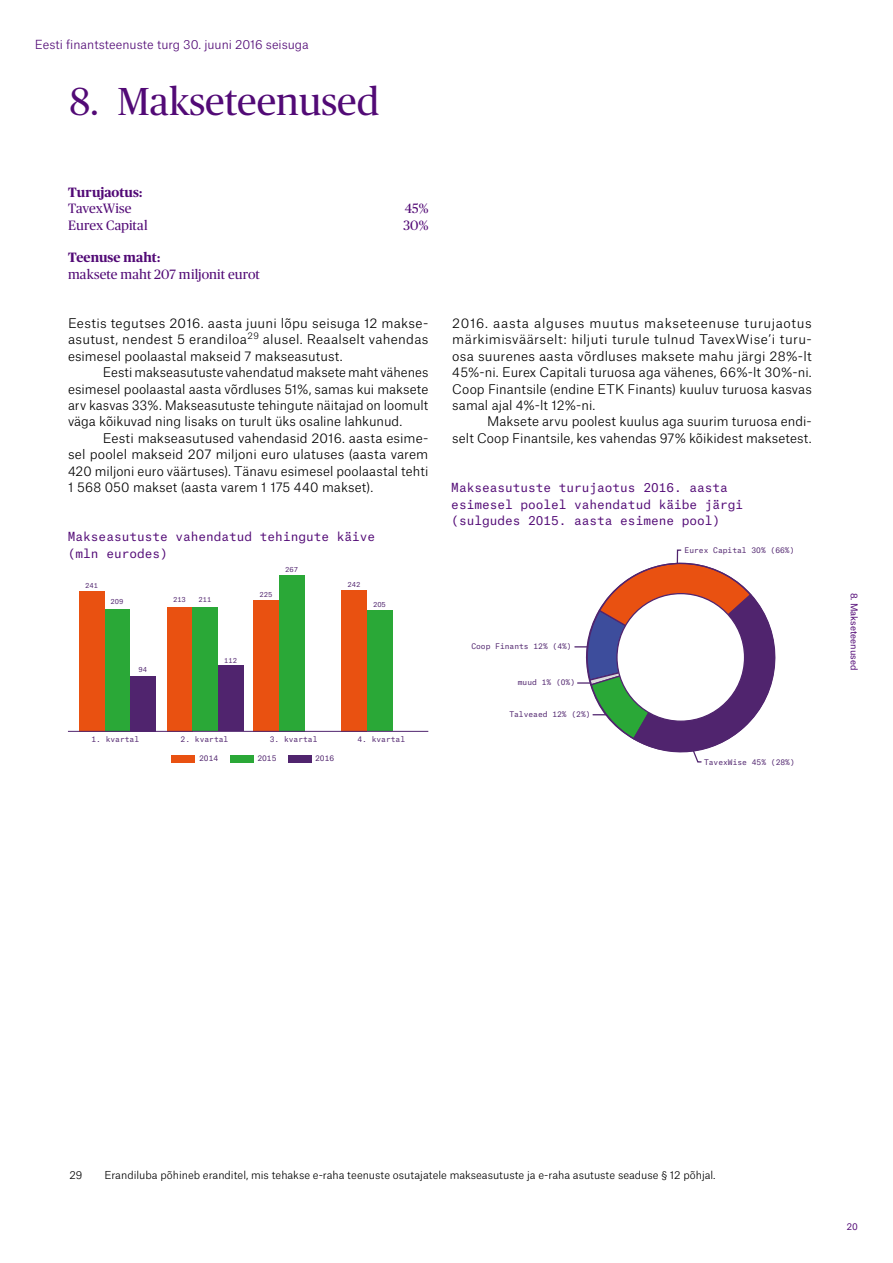
<style>
.page{position:relative;width:893px;height:1263px;background:#fff}
.page>*{position:absolute;margin:0;border:0;box-sizing:border-box;transform-origin:0 0}
.t1{font:39px "Publico Headline";color:#520a76}
.t2{font:13.5px "Publico";letter-spacing:.005em;color:#520a76}
.t3{font:700 13.5px "Publico";letter-spacing:.005em;color:#520a76}
.t4{font:300 12.75px/16.4px "Atlas Grotesk";letter-spacing:.01em;color:#000;text-align:justify}
.t5{font:12px/16.4px "Atlas Typewriter";color:#520a76}
.t6{font:300 12px "Atlas Grotesk";color:#520a76}
.t7{font:300 10.5px "Atlas Grotesk";color:#000}
.t8{font:9px "Atlas Grotesk";color:#520a76}
.t9{font:9px "Atlas Typewriter";color:#520a76}
.t10{font:7.5px "Atlas Typewriter";color:#50246e}
.t11{font:6.75px "Atlas Typewriter";color:#50246e}
</style>
<div class="page">
<div style="left:167px;top:607px;width:25px;height:124px;background:#e95111"></div>
<div style="left:253px;top:600px;width:26px;height:131px;background:#e95111"></div>
<div style="left:341px;top:590px;width:26px;height:141px;background:#e95111"></div>
<div style="left:104px;top:609px;width:26px;height:122px;background:#2aa837"></div>
<div style="left:192px;top:608px;width:26px;height:123px;background:#2aa837"></div>
<div style="left:279px;top:575px;width:25px;height:156px;background:#2aa837"></div>
<div style="left:367px;top:610px;width:25px;height:121px;background:#2aa837"></div>
<div style="left:130px;top:676px;width:25px;height:55px;background:#50246e"></div>
<div style="left:218px;top:666px;width:25px;height:65px;background:#50246e"></div>
<div style="left:79px;top:591px;width:25px;height:140px;background:#e95111"></div>
<hr style="left:68px;top:731px;width:360px;height:1px;background:#50246e">
<div style="left:172px;top:755px;width:23px;height:8px;background:#e95111"></div>
<div style="left:230px;top:755px;width:23px;height:8px;background:#2aa837"></div>
<div style="left:288px;top:755px;width:23px;height:8px;background:#50246e"></div>
<svg style="left:575px;top:549px;width:201px;height:214px"></svg>
<p class="t6" style="left:35px;top:35px;width:275px">Eesti finantsteenuste turg 30. juuni 2016 seisuga</p>
<h1 class="t1" style="left:70px;top:74px;width:311px">8. Makseteenused</h1>
<p class="t3" style="left:68px;top:185px;width:76px">Turujaotus:</p>
<p class="t2" style="left:68px;top:201px;width:65px">TavexWise</p>
<p class="t2" style="left:405px;top:201px;width:25px">45%</p>
<p class="t2" style="left:68px;top:217px;width:81px">Eurex Capital</p>
<p class="t2" style="left:403px;top:217px;width:26px">30%</p>
<p class="t3" style="left:68px;top:250px;width:94px">Teenuse maht:</p>
<p class="t2" style="left:68px;top:267px;width:193px">maksete maht 207 miljonit eurot</p>
<p class="t4" style="left:68px;top:314px;width:362px;text-align:left">Eestis tegutses 2016. aasta juuni lõpu seisuga 12 makse&shy;asutust, nendest 5 erandiloa<sup>29</sup> alusel. Reaalselt vahendas esimesel poolaastal makseid 7 makseasutust.</p>
<p class="t4" style="left:68px;top:363px;width:362px;text-indent:35px">Eesti makseasutuste vahendatud maksete maht vähenes esimesel poolaastal aasta võrdluses 51%, samas kui maksete arv kasvas 33%. Makseasutuste tehingute näitajad on loomult väga kõikuvad ning lisaks on turult üks osaline lahkunud.</p>
<p class="t4" style="left:68px;top:429px;width:362px;text-indent:35px">Eesti makseasutused vahendasid 2016. aasta esime&shy;sel poolel makseid 207 miljoni euro ulatuses (aasta varem 420 miljoni euro väärtuses). Tänavu esimesel poolaastal tehti 1 568 050 makset (aasta varem 1 175 440 makset).</p>
<p class="t5" style="left:68px;top:527px;width:309px">Makseasutuste vahendatud tehingute käive (mln eurodes)</p>
<p class="t11" style="left:85px;top:580px;width:14px">241</p>
<p class="t11" style="left:173px;top:594px;width:14px">213</p>
<p class="t11" style="left:111px;top:596px;width:14px">209</p>
<p class="t11" style="left:198px;top:594px;width:14px">211</p>
<p class="t11" style="left:138px;top:664px;width:10px">94</p>
<p class="t11" style="left:224px;top:655px;width:14px">112</p>
<p class="t11" style="left:260px;top:589px;width:14px">225</p>
<p class="t11" style="left:285px;top:563px;width:14px">267</p>
<p class="t11" style="left:347px;top:579px;width:14px">242</p>
<p class="t11" style="left:373px;top:599px;width:14px">205</p>
<p class="t10" style="left:91px;top:733px;width:49px">1. kvartal</p>
<p class="t10" style="left:181px;top:733px;width:49px">2. kvartal</p>
<p class="t10" style="left:270px;top:733px;width:49px">3. kvartal</p>
<p class="t10" style="left:357px;top:733px;width:49px">4. kvartal</p>
<p class="t10" style="left:199px;top:752px;width:21px">2014</p>
<p class="t10" style="left:257px;top:752px;width:21px">2015</p>
<p class="t10" style="left:315px;top:752px;width:21px">2016</p>
<p class="t4" style="left:452px;top:314px;width:361px">2016. aasta alguses muutus makseteenuse turujaotus märkimisväärselt: hiljuti turule tulnud TavexWise’i turu&shy;osa suurenes aasta võrdluses maksete mahu järgi 28%-lt 45%-ni. Eurex Capitali turuosa aga vähenes, 66%-lt 30%-ni.<br>Coop Finantsile (endine ETK Finants) kuuluv turuosa kasvas samal ajal 4%-lt 12%-ni.</p>
<p class="t4" style="left:452px;top:412px;width:361px;text-align:right">Maksete arvu poolest kuulus aga suurim turuosa endi-<br>selt Coop Finantsile, kes vahendas 97% kõikidest maksetest.</p>
<p class="t5" style="left:451px;top:478px;width:293px">Makseasutuste turujaotus 2016. aasta esimesel poolel vahendatud käibe järgi (sulgudes 2015. aasta esimene pool)</p>
<p class="t10" style="left:471px;top:640px;width:102px">Coop Finants 12% (4%)</p>
<p class="t10" style="left:518px;top:676px;width:59px">muud 1% (0%)</p>
<p class="t10" style="left:509px;top:708px;width:83px">Talveaed 12% (2%)</p>
<p class="t10" style="left:684px;top:544px;width:111px">Eurex Capital 30% (66%)</p>
<p class="t10" style="left:704px;top:756px;width:92px">TavexWise 45% (28%)</p>
<p class="t8" style="left:861px;top:593px;width:79px;rotate:90deg">8. Makseteenused</p>
<p class="t7" style="left:70px;top:1167px;width:14px">29</p>
<p class="t7" style="left:104px;top:1167px;width:613px">Erandiluba põhineb eranditel, mis tehakse e-raha teenuste osutajatele makseasutuste ja e-raha asutuste seaduse § 12 põhjal.</p>
<p class="t9" style="left:846px;top:1219px;width:13px">20</p>
</div>
